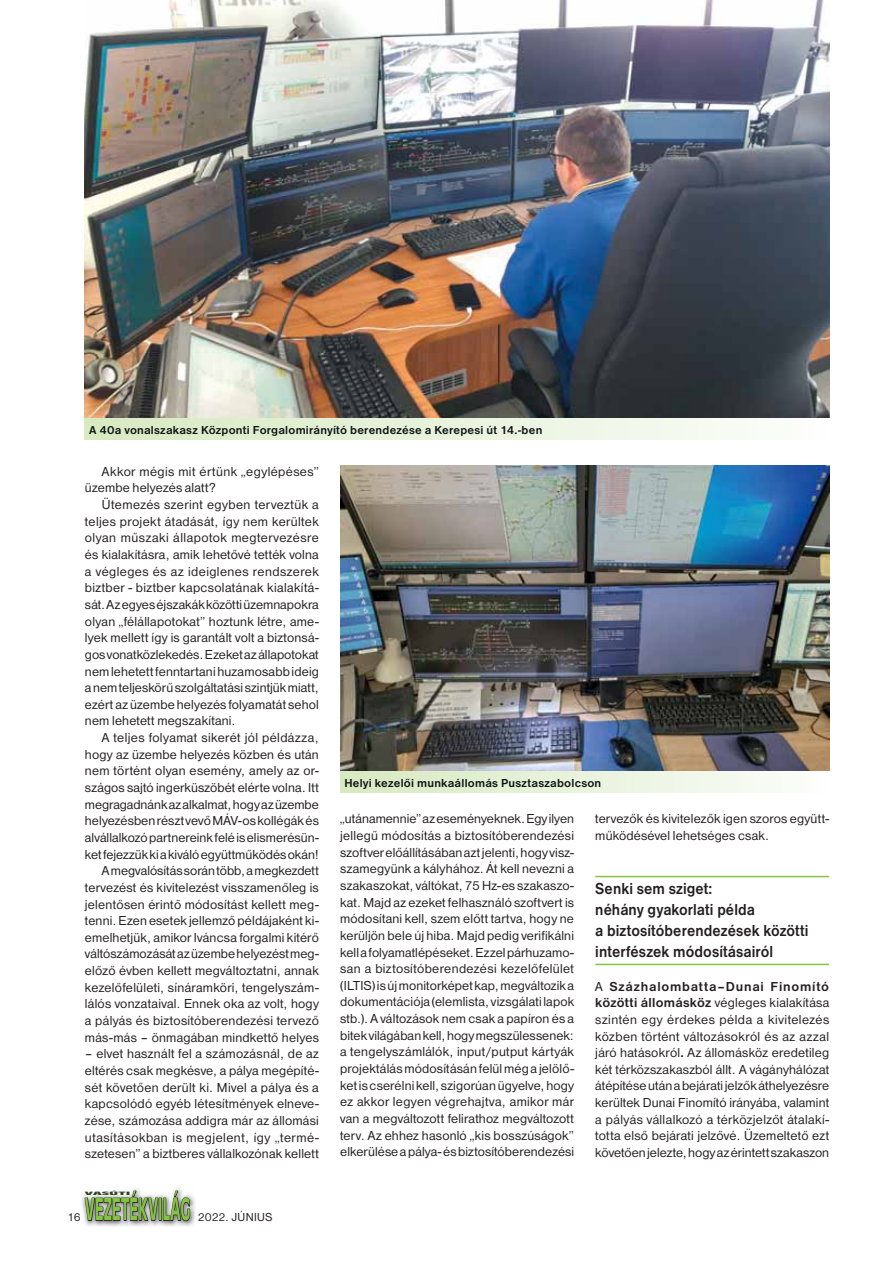
<style>
.page{position:relative;width:893px;height:1263px;background:#fff}
.page>*{position:absolute;margin:0;border:0;box-sizing:border-box;transform-origin:0 0}
.t1{font:700 30px "H Antique Olive";color:#85c441;scale:.5 1}
.t2{font:700 16.5px/21px "Nimbus San DEE";letter-spacing:.005em;color:#231f20;scale:.9 1}
.t3{font:13.5px/16.6px "Nimbus San DEE";letter-spacing:.015em;color:#231f20;text-align:justify}
.t4{font:700 12px "Nimbus San DEE";letter-spacing:.02em;color:#101417}
.t5{font:12px "Nimbus San DEE";letter-spacing:.02em;color:#231f20}
.t6{font:700 condensed 4.5px "H Antique Olive";color:#2f4322;scale:4 1}
.s1{font-weight:700}
</style>
<div class="page">
<img style="left:81px;top:1188px;width:114px;height:37px">
<svg style="left:84px;top:1190px;width:107px;height:37px"></svg>
<img style="left:340px;top:466px;width:489px;height:305px">
<img style="left:85px;top:0;width:744px;height:419px">
<hr style="left:595px;top:876px;width:234px;height:1px;background:#85c441">
<hr style="left:595px;top:964px;width:234px;height:1px;background:#85c441">
<div style="left:85px;top:419px;width:744px;height:21px;background:linear-gradient(to right,#d7e9c0,#fcfdfb)"></div>
<div style="left:340px;top:771px;width:489px;height:22px;background:linear-gradient(to right,#d7e9c0,#fcfdfb)"></div>
<p class="t4" style="left:89px;top:425px;width:455px">A 40a vonalszakasz Központi Forgalomirányító berendezése a Kerepesi út 14.-ben</p>
<p class="t3" style="left:85px;top:464px;width:235px;text-indent:17px">Akkor mégis mit értünk „egylépéses” üzembe helyezés alatt?</p>
<p class="t3" style="left:85px;top:497px;width:235px;text-indent:17px">Ütemezés szerint egyben terveztük a teljes projekt átadását, így nem kerültek olyan műszaki állapotok megtervezésre és kialakításra, amik lehetővé tették volna a végleges és az ideiglenes rendszerek biztber - biztber kapcsolatának kialakítá&shy;sát. Az egyes éjszakák közötti üzemnapokra olyan „félállapotokat” hoztunk létre, ame&shy;lyek mellett így is garantált volt a biztonsá&shy;gos vonatközlekedés. Ezeket az állapotokat nem lehetett fenntartani huzamosabb ideig a nem teljeskörű szolgáltatási szintjük miatt, ezért az üzembe helyezés folyamatát sehol nem lehetett megszakítani.</p>
<p class="t3" style="left:85px;top:730px;width:235px;text-align:right">A teljes folyamat sikerét jól példázza, hogy az üzembe helyezés közben és után nem történt olyan esemény, amely az or&shy;szágos sajtó ingerküszöbét elérte volna. Itt megragadnánk az alkalmat, hogy az üzembe helyezésben részt vevő MÁV-os kollégák és alvállalkozó partnereink felé is elismerésün&shy;ket fejezzük ki a kiváló együttműködés okán!<br>A megvalósítás során több, a megkezdett tervezést és kivitelezést visszamenőleg is jelentősen érintő módosítást kellett meg&shy;tenni. Ezen esetek jellemző példájaként ki&shy;emelhetjük, amikor Iváncsa forgalmi kitérő váltószámozását az üzembe helyezést meg&shy;előző évben kellett megváltoztatni, annak kezelőfelületi, sínáramköri, tengelyszám&shy;lálós vonzataival. Ennek oka az volt, hogy a pályás és biztosítóberendezési tervező más-más – önmagában mindkettő helyes</p>
<p class="t3" style="left:85px;top:1046px;width:235px">– elvet használt fel a számozásnál, de az eltérés csak megkésve, a pálya megépíté&shy;sét követően derült ki. Mivel a pálya és a kapcsolódó egyéb létesítmények elneve&shy;zése, számozása addigra már az állomási utasításokban is megjelent, így „termé&shy;szetesen” a biztberes vállalkozónak kellett</p>
<p class="t6" style="left:85px;top:1192px;width:13px">VASÚTI</p>
<h1 class="t1" style="left:85px;top:1191px;width:213px">VEZETÉKVILÁG</h1>
<p class="t5" style="left:67px;top:1212px;width:15px">16</p>
<p class="t5" style="left:198px;top:1212px;width:76px">2022. JÚNIUS</p>
<p class="t4" style="left:344px;top:778px;width:258px">Helyi kezelői munkaállomás Pusztaszabolcson</p>
<p class="t3" style="left:340px;top:811px;width:235px">„utánamennie” az eseményeknek. Egy ilyen jellegű módosítás a biztosítóberendezési szoftver előállításában azt jelenti, hogy visz&shy;szamegyünk a kályhához. Át kell nevezni a szakaszokat, váltókat, 75 Hz-es szakaszo&shy;kat. Majd az ezeket felhasználó szoftvert is módosítani kell, szem előtt tartva, hogy ne kerüljön bele új hiba. Majd pedig verifikálni kell a folyamatlépéseket. Ezzel párhuzamo&shy;san a biztosítóberendezési kezelőfelület (ILTIS) is új monitorképet kap, megváltozik a dokumentációja (elemlista, vizsgálati lapok stb.). A változások nem csak a papíron és a bitek világában kell, hogy megszülessenek: a tengelyszámlálók, input/putput kártyák projektálás módosításán felül még a jelölő&shy;ket is cserélni kell, szigorúan ügyelve, hogy ez akkor legyen végrehajtva, amikor már van a megváltozott felirathoz megváltozott terv. Az ehhez hasonló „kis bosszúságok” elkerülése a pálya- és biztosítóberendezési</p>
<p class="t3" style="left:595px;top:811px;width:235px">tervezők és kivitelezők igen szoros együtt&shy;működésével lehetséges csak.</p>
<p class="t2" style="left:595px;top:879px;width:238px">Senki sem sziget:<br>néhány gyakorlati példa<br>a biztosítóberendezések közötti interfészek módosításairól</p>
<p class="t3" style="left:595px;top:979px;width:235px">A <span class="s1">Százhalombatta–Dunai Finomító közötti állomásköz</span> végleges kialakítása szintén egy érdekes példa a kivitelezés közben történt változásokról és az azzal járó hatásokról<span class="s1">.</span> Az állomásköz eredetileg két térközszakaszból állt. A vágányhálózat átépítése után a bejárati jelzők áthelyezésre kerültek Dunai Finomító irányába, valamint a pályás vállalkozó a térközjelzőt átalakí&shy;totta első bejárati jelzővé. Üzemeltető ezt követően jelezte, hogy az érintett szakaszon</p>
</div>
